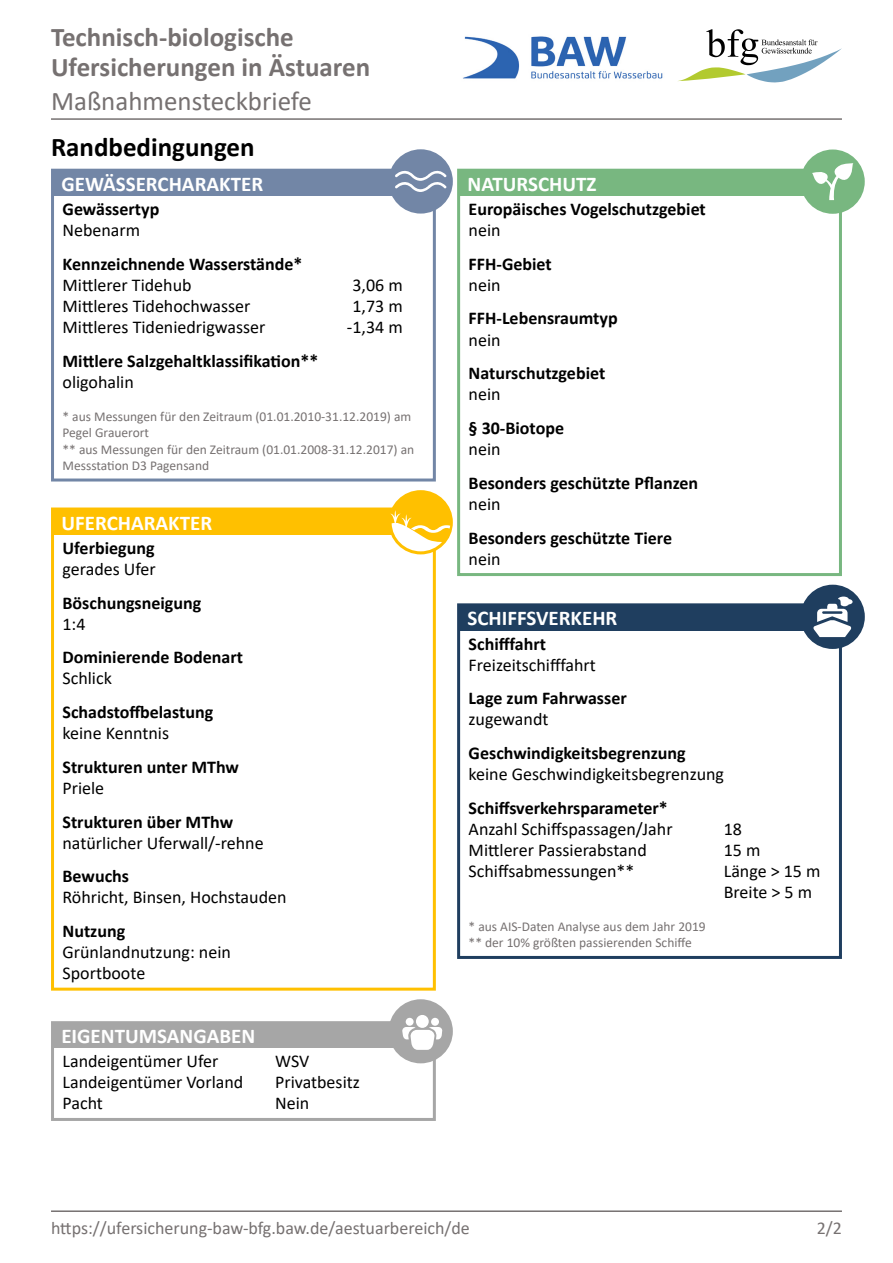
<style>
.page{position:relative;width:893px;height:1263px;background:#fff}
.page>*{position:absolute;margin:0;border:0;box-sizing:border-box;transform-origin:0 0}
.t1{font:700 27px/30px "Calibri";color:#767171}
.t2{font:27px "Calibri";color:#767171}
.t3{font:700 27px "Calibri";color:#000}
.t4{font:700 21px "Calibri";color:#fff}
.t5{font:18px/21px "Calibri";color:#000}
.t6{font:700 18px "Calibri";color:#000}
.t7{font:18px "Calibri";color:#767171}
.t8{font:13.5px/16.5px "Calibri";color:#767171}
</style>
<div class="page">
<img style="left:463px;top:36px;width:200px;height:43px">
<svg style="left:678px;top:29px;width:164px;height:53px"></svg>
<hr style="left:51px;top:118px;width:791px;height:2px;background:#767171">
<hr style="left:51px;top:1210px;width:791px;height:2px;background:#767171">
<div style="left:51px;top:169px;width:385px;height:312px;border:3px solid #7286a6"></div>
<div style="left:51px;top:507px;width:385px;height:484px;border:3px solid #ffc000"></div>
<div style="left:51px;top:1021px;width:385px;height:100px;border:3px solid #a6a6a6"></div>
<div style="left:53px;top:1023px;width:383px;height:25px;background:#a6a6a6"></div>
<div style="left:389px;top:999px;width:64px;height:64px;background:#a6a6a6;border-radius:50%"></div>
<div style="left:416px;top:1015px;width:13px;height:13px;background:#fff;border-radius:50%"></div>
<div style="left:431px;top:1018px;width:8px;height:8px;background:#fff;border-radius:50%"></div>
<svg style="left:402px;top:1027px;width:41px;height:23px"></svg>
<div style="left:406px;top:1018px;width:8px;height:8px;background:#fff;border-radius:50%"></div>
<div style="left:53px;top:509px;width:384px;height:26px;background:#ffc000"></div>
<div style="left:389px;top:490px;width:64px;height:64px;background:#ffc000;border-radius:50%"></div>
<svg style="left:390px;top:510px;width:61px;height:41px"></svg>
<div style="left:53px;top:170px;width:384px;height:26px;background:#7286a6"></div>
<div style="left:457px;top:169px;width:385px;height:407px;border:3px solid #78b780"></div>
<div style="left:457px;top:603px;width:385px;height:356px;border:3px solid #1f3e5f"></div>
<div style="left:459px;top:605px;width:383px;height:25px;background:#1f3e5f"></div>
<div style="left:800px;top:585px;width:65px;height:64px;background:#1f3e5f;border-radius:50%"></div>
<svg style="left:813px;top:596px;width:40px;height:41px"></svg>
<div style="left:459px;top:170px;width:383px;height:26px;background:#78b780"></div>
<div style="left:389px;top:149px;width:64px;height:64px;background:#7286a6;border-radius:50%"></div>
<svg style="left:395px;top:170px;width:52px;height:22px"></svg>
<div style="left:801px;top:149px;width:64px;height:65px;background:#78b780;border-radius:50%"></div>
<svg style="left:812px;top:163px;width:42px;height:37px"></svg>
<h1 class="t1" style="left:51px;top:22px;width:321px">Technisch-biologische<br>Ufersicherungen in Ästuaren</h1>
<h1 class="t2" style="left:51px;top:83px;width:262px">Maßnahmensteckbriefe</h1>
<h1 class="t3" style="left:51px;top:128px;width:205px">Randbedingungen</h1>
<p class="t4" style="left:61px;top:169px;width:203px">GEWÄSSERCHARAKTER</p>
<p class="t6" style="left:63px;top:196px;width:98px">Gewässertyp</p>
<p class="t5" style="left:63px;top:219px;width:79px">Nebenarm</p>
<p class="t6" style="left:63px;top:251px;width:241px">Kennzeichnende Wasserstände*</p>
<p class="t5" style="left:63px;top:274px;width:131px">Mittlerer Tidehub</p>
<p class="t5" style="left:352px;top:274px;width:52px">3,06 m</p>
<p class="t5" style="left:63px;top:295px;width:189px">Mittleres Tidehochwasser</p>
<p class="t5" style="left:352px;top:295px;width:52px">1,73 m</p>
<p class="t5" style="left:63px;top:316px;width:204px">Mittleres Tideniedrigwasser</p>
<p class="t5" style="left:347px;top:316px;width:57px">-1,34 m</p>
<p class="t6" style="left:63px;top:348px;width:257px">Mittlere Salzgehaltklassifikation**</p>
<p class="t5" style="left:63px;top:371px;width:73px">oligohalin</p>
<p class="t8" style="left:63px;top:407px;width:353px">* aus Messungen für den Zeitraum (01.01.2010-31.12.2019) am Pegel Grauerort<br>** aus Messungen für den Zeitraum (01.01.2008-31.12.2017) an Messstation D3 Pagensand</p>
<p class="t4" style="left:61px;top:508px;width:152px">UFERCHARAKTER</p>
<p class="t6" style="left:63px;top:535px;width:94px">Uferbiegung</p>
<p class="t5" style="left:63px;top:558px;width:95px">gerades Ufer</p>
<p class="t6" style="left:63px;top:590px;width:140px">Böschungsneigung</p>
<p class="t5" style="left:63px;top:613px;width:25px">1:4</p>
<p class="t6" style="left:63px;top:645px;width:182px">Dominierende Bodenart</p>
<p class="t5" style="left:63px;top:667px;width:51px">Schlick</p>
<p class="t6" style="left:63px;top:699px;width:152px">Schadstoffbelastung</p>
<p class="t5" style="left:63px;top:722px;width:108px">keine Kenntnis</p>
<p class="t6" style="left:63px;top:754px;width:178px">Strukturen unter MThw</p>
<p class="t5" style="left:63px;top:777px;width:43px">Priele</p>
<p class="t6" style="left:63px;top:809px;width:172px">Strukturen über MThw</p>
<p class="t5" style="left:63px;top:832px;width:203px">natürlicher Uferwall/-rehne</p>
<p class="t6" style="left:63px;top:864px;width:68px">Bewuchs</p>
<p class="t5" style="left:63px;top:886px;width:226px">Röhricht, Binsen, Hochstauden</p>
<p class="t6" style="left:63px;top:918px;width:64px">Nutzung</p>
<p class="t5" style="left:63px;top:941px;width:170px">Grünlandnutzung: nein<br>Sportboote</p>
<p class="t4" style="left:61px;top:1021px;width:195px">EIGENTUMSANGABEN</p>
<p class="t5" style="left:63px;top:1050px;width:157px">Landeigentümer Ufer</p>
<p class="t5" style="left:275px;top:1050px;width:36px">WSV</p>
<p class="t5" style="left:63px;top:1071px;width:182px">Landeigentümer Vorland</p>
<p class="t5" style="left:275px;top:1071px;width:86px">Privatbesitz</p>
<p class="t5" style="left:63px;top:1092px;width:42px">Pacht</p>
<p class="t5" style="left:275px;top:1092px;width:36px">Nein</p>
<p class="t4" style="left:467px;top:169px;width:131px">NATURSCHUTZ</p>
<p class="t6" style="left:469px;top:196px;width:239px">Europäisches Vogelschutzgebiet</p>
<p class="t5" style="left:469px;top:219px;width:33px">nein</p>
<p class="t6" style="left:469px;top:251px;width:85px">FFH-Gebiet</p>
<p class="t5" style="left:469px;top:274px;width:33px">nein</p>
<p class="t6" style="left:469px;top:306px;width:151px">FFH-Lebensraumtyp</p>
<p class="t5" style="left:469px;top:329px;width:33px">nein</p>
<p class="t6" style="left:469px;top:361px;width:138px">Naturschutzgebiet</p>
<p class="t5" style="left:469px;top:383px;width:33px">nein</p>
<p class="t6" style="left:469px;top:415px;width:97px">§ 30-Biotope</p>
<p class="t5" style="left:469px;top:438px;width:33px">nein</p>
<p class="t6" style="left:469px;top:470px;width:231px">Besonders geschützte Pflanzen</p>
<p class="t5" style="left:469px;top:493px;width:33px">nein</p>
<p class="t6" style="left:469px;top:525px;width:205px">Besonders geschützte Tiere</p>
<p class="t5" style="left:469px;top:548px;width:33px">nein</p>
<p class="t4" style="left:467px;top:604px;width:151px">SCHIFFSVERKEHR</p>
<p class="t6" style="left:469px;top:631px;width:79px">Schifffahrt</p>
<p class="t5" style="left:469px;top:654px;width:129px">Freizeitschifffahrt</p>
<p class="t6" style="left:469px;top:686px;width:160px">Lage zum Fahrwasser</p>
<p class="t5" style="left:469px;top:708px;width:81px">zugewandt</p>
<p class="t6" style="left:469px;top:740px;width:219px">Geschwindigkeitsbegrenzung</p>
<p class="t5" style="left:469px;top:763px;width:257px">keine Geschwindigkeitsbegrenzung</p>
<p class="t6" style="left:469px;top:795px;width:201px">Schiffsverkehrsparameter*</p>
<p class="t5" style="left:469px;top:818px;width:205px">Anzahl Schiffspassagen/Jahr</p>
<p class="t5" style="left:724px;top:818px;width:20px">18</p>
<p class="t5" style="left:469px;top:839px;width:180px">Mittlerer Passierabstand</p>
<p class="t5" style="left:724px;top:839px;width:38px">15 m</p>
<p class="t5" style="left:469px;top:860px;width:167px">Schiffsabmessungen**</p>
<p class="t5" style="left:724px;top:860px;width:98px">Länge &gt; 15 m<br>Breite &gt; 5 m</p>
<p class="t8" style="left:469px;top:918px;width:239px">* aus AIS-Daten Analyse aus dem Jahr 2019 ** der 10% größten passierenden Schiffe</p>
<p class="t7" style="left:51px;top:1215px;width:420px">https://ufersicherung-baw-bfg.baw.de/aestuarbereich/de</p>
<p class="t7" style="left:817px;top:1215px;width:27px">2/2</p>
</div>
